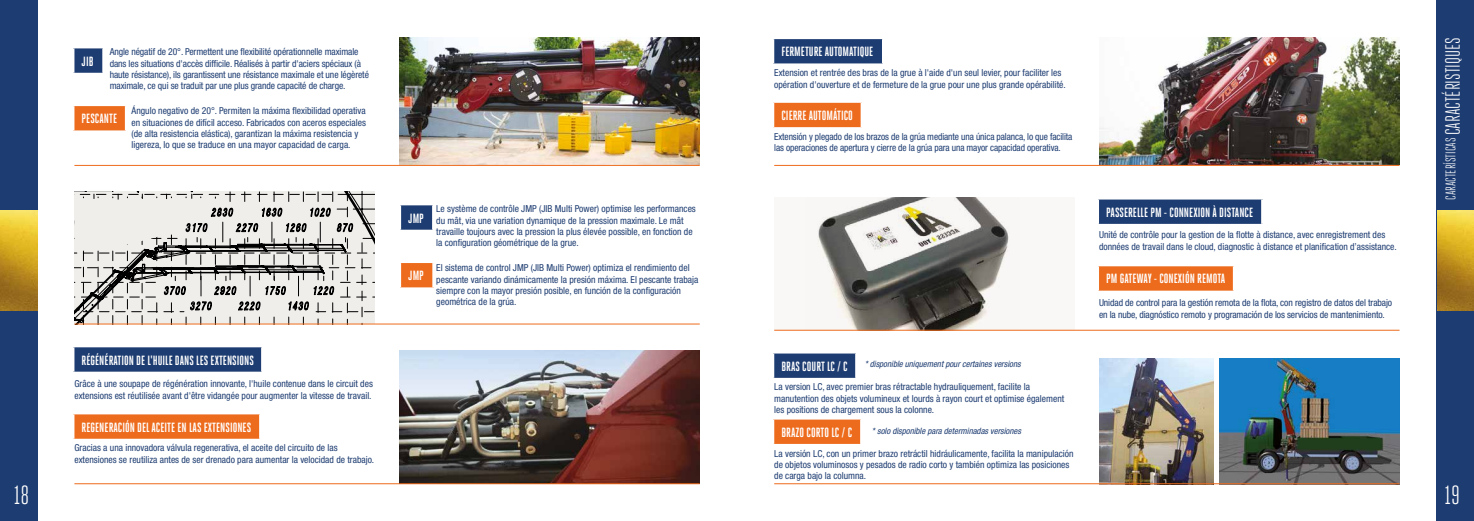
<style>
.page{position:relative;width:1474px;height:521px;background:#fff}
.page>*{position:absolute;margin:0;border:0;box-sizing:border-box;transform-origin:0 0}
.t1{font:26.25px "Heroic Condensed";color:#fff}
.t2{font:20.56px "Heroic Condensed";color:#fff}
.t3{font:700 13.39px "Heroic Condensed";color:#fff}
.t4{font:condensed 9.62px/11.4px "Helvetica Neue LT Std";color:#1d3c71}
.t5{font:italic condensed 8.75px "Helvetica Neue LT Std";color:#1d3c71}
</style>
<div class="page">
<div style="left:1436px;top:0;width:37px;height:521px;background:#1d3c71"></div>
<div style="left:0;top:0;width:37px;height:521px;background:#1d3c71"></div>
<img style="left:1437px;top:211px;width:36px;height:99px">
<img style="left:0;top:211px;width:37px;height:99px">
<img style="left:399px;top:37px;width:300px;height:128px">
<img style="left:399px;top:350px;width:300px;height:133px">
<div style="left:73px;top:47px;width:30px;height:27px;background:#1d3c71"></div>
<hr style="left:73px;top:47px;width:31px;height:1px;background:#fff">
<svg style="left:73px;top:48px;width:1px;height:25px"></svg>
<hr style="left:102px;top:48px;width:2px;height:25px;background:#fff">
<hr style="left:73px;top:73px;width:31px;height:2px;background:#fff">
<div style="left:73px;top:346px;width:189px;height:27px;background:#1d3c71"></div>
<hr style="left:73px;top:345px;width:190px;height:2px;background:#fff">
<svg style="left:73px;top:347px;width:1px;height:25px"></svg>
<hr style="left:261px;top:347px;width:2px;height:25px;background:#fff">
<hr style="left:73px;top:372px;width:190px;height:1px;background:#fff">
<div style="left:73px;top:105px;width:53px;height:26px;background:#ed6b1c"></div>
<hr style="left:73px;top:104px;width:54px;height:2px;background:#fff">
<svg style="left:73px;top:106px;width:1px;height:24px"></svg>
<hr style="left:125px;top:106px;width:2px;height:24px;background:#fff">
<hr style="left:73px;top:130px;width:54px;height:2px;background:#fff">
<div style="left:73px;top:413px;width:187px;height:27px;background:#ed6b1c"></div>
<hr style="left:73px;top:412px;width:188px;height:2px;background:#fff">
<svg style="left:73px;top:414px;width:1px;height:25px"></svg>
<hr style="left:259px;top:414px;width:2px;height:25px;background:#fff">
<hr style="left:73px;top:439px;width:188px;height:2px;background:#fff">
<hr style="left:74px;top:165px;width:625px;height:1px;background:#ed6b1c">
<hr style="left:74px;top:324px;width:625px;height:1px;background:#ed6b1c">
<hr style="left:74px;top:483px;width:625px;height:1px;background:#ed6b1c">
<div style="left:400px;top:204px;width:33px;height:27px;background:#1d3c71"></div>
<hr style="left:399px;top:203px;width:35px;height:2px;background:#fff">
<hr style="left:399px;top:205px;width:2px;height:25px;background:#fff">
<hr style="left:432px;top:205px;width:2px;height:25px;background:#fff">
<hr style="left:399px;top:230px;width:35px;height:2px;background:#fff">
<div style="left:400px;top:262px;width:33px;height:26px;background:#ed6b1c"></div>
<hr style="left:399px;top:261px;width:35px;height:2px;background:#fff">
<hr style="left:399px;top:263px;width:2px;height:24px;background:#fff">
<hr style="left:432px;top:263px;width:2px;height:24px;background:#fff">
<hr style="left:399px;top:287px;width:35px;height:2px;background:#fff">
<svg style="left:74px;top:191px;width:301px;height:133px;background:#c7c5c2"></svg>
<img style="left:1099px;top:358px;width:114px;height:125px">
<img style="left:1219px;top:358px;width:180px;height:125px">
<img style="left:1099px;top:37px;width:300px;height:128px">
<div style="left:773px;top:38px;width:110px;height:26px;background:#1d3c71"></div>
<hr style="left:772px;top:37px;width:111px;height:2px;background:#fff">
<hr style="left:772px;top:39px;width:2px;height:24px;background:#fff">
<svg style="left:882px;top:39px;width:1px;height:24px"></svg>
<hr style="left:772px;top:63px;width:111px;height:2px;background:#fff">
<div style="left:773px;top:352px;width:83px;height:27px;background:#1d3c71"></div>
<hr style="left:772px;top:352px;width:85px;height:1px;background:#fff">
<hr style="left:772px;top:353px;width:2px;height:25px;background:#fff">
<hr style="left:855px;top:353px;width:2px;height:25px;background:#fff">
<hr style="left:772px;top:378px;width:85px;height:2px;background:#fff">
<div style="left:1098px;top:199px;width:164px;height:26px;background:#1d3c71"></div>
<hr style="left:1097px;top:199px;width:2px;height:25px;background:#fff">
<svg style="left:1261px;top:199px;width:1px;height:25px"></svg>
<hr style="left:1097px;top:224px;width:165px;height:2px;background:#fff">
<div style="left:1098px;top:265px;width:135px;height:27px;background:#ed6b1c"></div>
<hr style="left:1097px;top:264px;width:137px;height:2px;background:#fff">
<hr style="left:1097px;top:266px;width:2px;height:25px;background:#fff">
<hr style="left:1232px;top:266px;width:2px;height:25px;background:#fff">
<hr style="left:1097px;top:291px;width:137px;height:1px;background:#fff">
<div style="left:773px;top:102px;width:88px;height:26px;background:#ed6b1c"></div>
<hr style="left:772px;top:101px;width:90px;height:2px;background:#fff">
<hr style="left:772px;top:103px;width:2px;height:24px;background:#fff">
<hr style="left:860px;top:103px;width:2px;height:24px;background:#fff">
<hr style="left:772px;top:127px;width:90px;height:2px;background:#fff">
<div style="left:773px;top:419px;width:88px;height:26px;background:#ed6b1c"></div>
<hr style="left:772px;top:419px;width:2px;height:25px;background:#fff">
<hr style="left:860px;top:419px;width:2px;height:25px;background:#fff">
<hr style="left:772px;top:444px;width:90px;height:2px;background:#fff">
<div style="left:774px;top:198px;width:300px;height:132px;background:#f9f8f7"></div>
<img style="left:805px;top:198px;width:214px;height:132px">
<hr style="left:774px;top:165px;width:625px;height:1px;background:#ed6b1c">
<hr style="left:774px;top:330px;width:625px;height:1px;background:#ed6b1c">
<hr style="left:774px;top:483px;width:625px;height:1px;background:#ed6b1c">
<h3 class="t3" style="left:82px;top:54px;width:14px">JIB</h3>
<p class="t4" style="left:110px;top:46px;width:261px">Angle négatif de 20°. Permettent une flexibilité opérationnelle maximale dans les situations d'accès difficile. Réalisés à partir d'aciers spéciaux (à haute résistance), ils garantissent une résistance maximale et une légèreté maximale, ce qui se traduit par une plus grande capacité de charge.</p>
<h3 class="t3" style="left:82px;top:111px;width:37px">PESCANTE</h3>
<p class="t4" style="left:131px;top:105px;width:236px">Ángulo negativo de 20°. Permiten la máxima flexibilidad operativa en situaciones de difícil acceso. Fabricados con aceros especiales (de alta resistencia elástica), garantizan la máxima resistencia y ligereza, lo que se traduce en una mayor capacidad de carga.</p>
<h3 class="t3" style="left:82px;top:352px;width:174px">RÉGÉNÉRATION DE L'HUILE DANS LES EXTENSIONS</h3>
<p class="t4" style="left:74px;top:378px;width:300px">Grâce à une soupape de régénération innovante, l'huile contenue dans le circuit des extensions est réutilisée avant d'être vidangée pour augmenter la vitesse de travail.</p>
<h3 class="t3" style="left:82px;top:419px;width:171px">REGENERACIÓN DEL ACEITE EN LAS EXTENSIONES</h3>
<p class="t4" style="left:74px;top:442px;width:301px">Gracias a una innovadora válvula regenerativa, el aceite del circuito de las extensiones se reutiliza antes de ser drenado para aumentar la velocidad de trabajo.</p>
<h3 class="t3" style="left:408px;top:210px;width:17px">JMP</h3>
<h3 class="t3" style="left:408px;top:268px;width:17px">JMP</h3>
<p class="t4" style="left:436px;top:203px;width:261px">Le système de contrôle JMP (JIB Multi Power) optimise les performances du mât, via une variation dynamique de la pression maximale. Le mât travaille toujours avec la pression la plus élevée possible, en fonction de la configuration géométrique de la grue.</p>
<p class="t4" style="left:436px;top:262px;width:263px">El sistema de control JMP (JIB Multi Power) optimiza el rendimiento del pescante variando dinámicamente la presión máxima. El pescante trabaja siempre con la mayor presión posible, en función de la configuración geométrica de la grúa.</p>
<h3 class="t3" style="left:781px;top:44px;width:93px">FERMETURE AUTOMATIQUE</h3>
<p class="t4" style="left:774px;top:67px;width:293px">Extension et rentrée des bras de la grue à l'aide d'un seul levier, pour faciliter les opération d'ouverture et de fermeture de la grue pour une plus grande opérabilité.</p>
<h3 class="t3" style="left:781px;top:108px;width:73px">CIERRE AUTOMÁTICO</h3>
<p class="t4" style="left:774px;top:131px;width:300px">Extensión y plegado de los brazos de la grúa mediante una única palanca, lo que facilita las operaciones de apertura y cierre de la grúa para una mayor capacidad operativa.</p>
<h3 class="t3" style="left:781px;top:359px;width:68px">BRAS COURT LC / C</h3>
<p class="t5" style="left:864px;top:359px;width:157px">* disponible uniquement pour certaines versions</p>
<p class="t4" style="left:774px;top:381px;width:291px">La version LC, avec premier bras rétractable hydrauliquement, facilite la manutention des objets volumineux et lourds à rayon court et optimise également les positions de chargement sous la colonne.</p>
<h3 class="t3" style="left:781px;top:425px;width:72px">BRAZO CORTO LC / C</h3>
<p class="t5" style="left:872px;top:425px;width:150px">* solo disponible para determinadas versiones</p>
<p class="t4" style="left:774px;top:447px;width:301px">La versión LC, con un primer brazo retráctil hidráulicamente, facilita la manipulación de objetos voluminosos y pesados de radio corto y también optimiza las posiciones de carga bajo la columna.</p>
<h3 class="t3" style="left:1106px;top:205px;width:149px">PASSERELLE PM - CONNEXION À DISTANCE</h3>
<p class="t4" style="left:1098px;top:229px;width:299px">Unité de contrôle pour la gestion de la flotte à distance, avec enregistrement des données de travail dans le cloud, diagnostic à distance et planification d’assistance.</p>
<h3 class="t3" style="left:1106px;top:271px;width:121px">PM GATEWAY - CONEXIÓN REMOTA</h3>
<p class="t4" style="left:1098px;top:297px;width:295px">Unidad de control para la gestión remota de la flota, con registro de datos del trabajo en la nube, diagnóstico remoto y programación de los servicios de mantenimiento.</p>
<h2 class="t2" style="left:1441px;top:200px;width:164px;rotate:-90deg"><sup>CARACTERÍSTICAS</sup> CARACTÉRISTIQUES</h2>
<h1 class="t1" style="left:14px;top:480px;width:17px">18</h1>
<h1 class="t1" style="left:1444px;top:480px;width:17px">19</h1>
</div>
